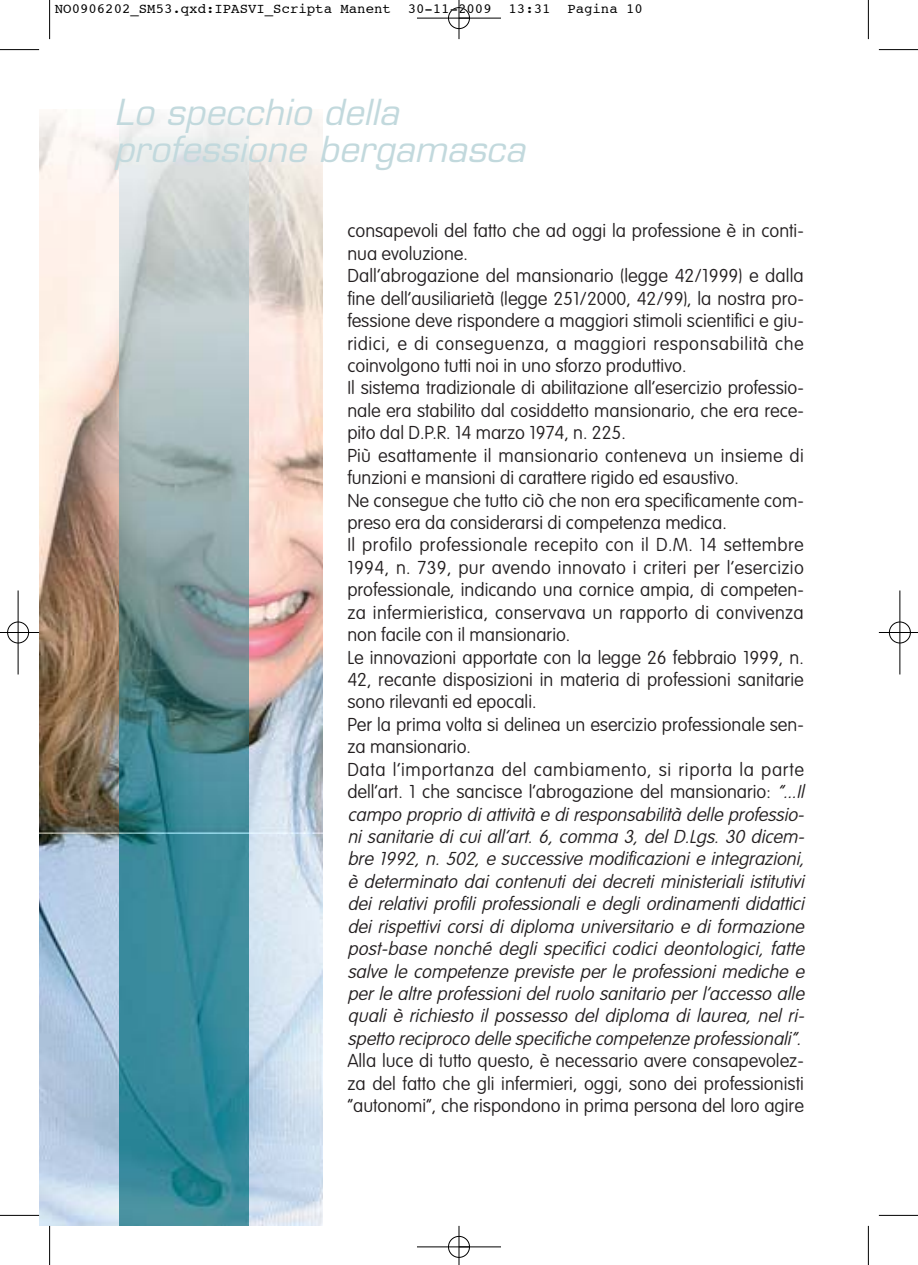
<style>
.page{position:relative;width:918px;height:1265px;background:#fff}
.page>*{position:absolute;margin:0;border:0;box-sizing:border-box;transform-origin:0 0}
.t1{font:italic 35px/36.8px "Eurostile";color:#c2d9dd}
.t2{font:100 18.38px/22.4px "VAG Rounded";color:#231f20}
.t3{font:14px "Courier";color:#000}
.s1{font-style:italic}
</style>
<div class="page">
<img style="left:40px;top:833px;width:282px;height:392px">
<img style="left:119px;top:833px;width:129px;height:392px">
<img style="left:40px;top:109px;width:282px;height:724px">
<hr style="left:49px;top:0;width:1px;height:39px;background:#000">
<hr style="left:0;top:49px;width:39px;height:1px;background:#000">
<hr style="left:868px;top:0;width:1px;height:39px;background:#000">
<hr style="left:879px;top:49px;width:39px;height:1px;background:#000">
<hr style="left:49px;top:1226px;width:1px;height:39px;background:#000">
<hr style="left:0;top:1215px;width:39px;height:1px;background:#000">
<hr style="left:868px;top:1226px;width:1px;height:39px;background:#000">
<hr style="left:879px;top:1215px;width:39px;height:1px;background:#000">
<div style="left:889px;top:622px;width:22px;height:21px;border:1px solid #fff;border-radius:50%"></div>
<hr style="left:417px;top:18px;width:84px;height:1px;background:#000">
<hr style="left:417px;top:1247px;width:84px;height:1px;background:#000">
<hr style="left:18px;top:590px;width:1px;height:84px;background:#000">
<hr style="left:899px;top:590px;width:1px;height:84px;background:#000">
<hr style="left:459px;top:0;width:1px;height:39px;background:#000">
<hr style="left:459px;top:1226px;width:1px;height:39px;background:#000">
<hr style="left:0;top:632px;width:39px;height:1px;background:#000">
<hr style="left:879px;top:632px;width:39px;height:1px;background:#000">
<div style="left:448px;top:7px;width:22px;height:22px;border:1px solid #000;border-radius:50%"></div>
<div style="left:448px;top:1236px;width:22px;height:22px;border:1px solid #000;border-radius:50%"></div>
<div style="left:7px;top:622px;width:22px;height:21px;border:1px solid #000;border-radius:50%"></div>
<div style="left:889px;top:622px;width:21px;height:21px;border:1px solid #000;border-radius:50%"></div>
<p class="t3" style="left:55px;top:2px;width:589px">NO0906202_SM53.qxd:IPASVI_Scripta Manent 30-11-2009 13:31 Pagina 10</p>
<h1 class="t1" style="left:114px;top:98px;width:420px">Lo specchio della professione bergamasca</h1>
<p class="t2" style="left:347px;top:221px;width:462px">consapevoli del fatto che ad oggi la professione è in conti&shy;nua evoluzione.<br>Dall’abrogazione del mansionario (legge 42/1999) e dalla fine dell’ausiliarietà (legge 251/2000, 42/99), la nostra pro&shy;fessione deve rispondere a maggiori stimoli scientifici e giu&shy;ridici, e di conseguenza, a maggiori responsabilità che coinvolgono tutti noi in uno sforzo produttivo.<br>Il sistema tradizionale di abilitazione all’esercizio professio&shy;nale era stabilito dal cosiddetto mansionario, che era rece&shy;pito dal D.P.R. 14 marzo 1974, n. 225.<br>Più esattamente il mansionario conteneva un insieme di funzioni e mansioni di carattere rigido ed esaustivo.<br>Ne consegue che tutto ciò che non era specificamente com&shy;preso era da considerarsi di competenza medica.<br>Il profilo professionale recepito con il D.M. 14 settembre 1994, n. 739, pur avendo innovato i criteri per l’esercizio professionale, indicando una cornice ampia, di competen&shy;za infermieristica, conservava un rapporto di convivenza non facile con il mansionario.<br>Le innovazioni apportate con la legge 26 febbraio 1999, n.<br>42, recante disposizioni in materia di professioni sanitarie sono rilevanti ed epocali.<br>Per la prima volta si delinea un esercizio professionale sen&shy;za mansionario.<br>Data l’importanza del cambiamento, si riporta la parte dell’art. 1 che sancisce l’abrogazione del mansionario: <span class="s1">“...Il campo proprio di attività e di responsabilità delle professio&shy;ni sanitarie di cui all’art. 6, comma 3, del D.Lgs. 30 dicem&shy;bre 1992, n. 502, e successive modificazioni e integrazioni, è determinato dai contenuti dei decreti ministeriali istitutivi dei relativi profili professionali e degli ordinamenti didattici dei rispettivi corsi di diploma universitario e di formazione post-base nonché degli specifici codici deontologici, fatte salve le competenze previste per le professioni mediche e per le altre professioni del ruolo sanitario per l’accesso alle quali è richiesto il possesso del diploma di laurea, nel ri&shy;spetto reciproco delle specifiche competenze professionali”.</span></p>
<p class="t2" style="left:347px;top:1051px;width:458px;text-align:justify">Alla luce di tutto questo, è necessario avere consapevolez&shy;za del fatto che gli infermieri, oggi, sono dei professionisti “autonomi”, che rispondono in prima persona del loro agire</p>
</div>
